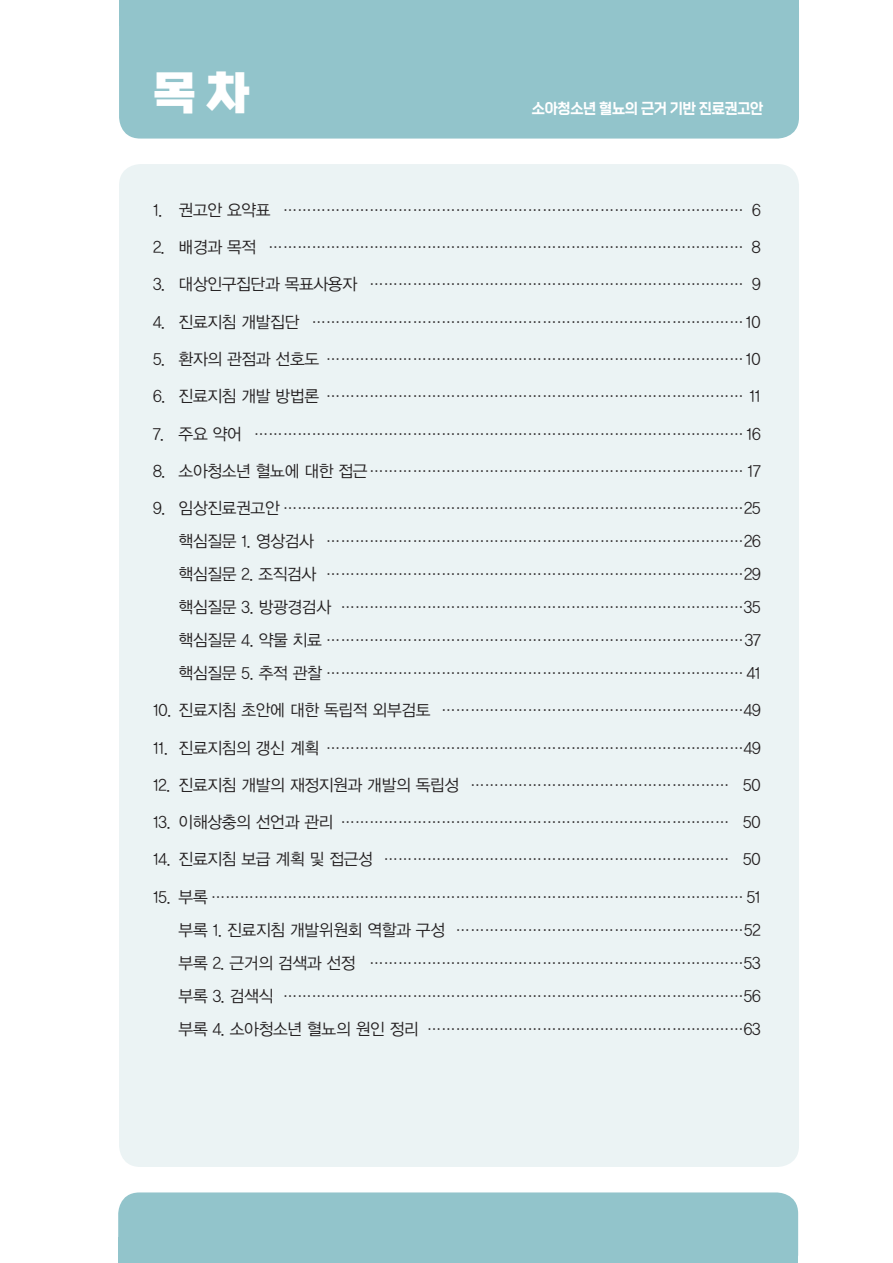
<style>
.page{position:relative;width:893px;height:1263px;background:#fff}
.page>*{position:absolute;margin:0;border:0;box-sizing:border-box;transform-origin:0 0}
.t1{font:700 46.5px "Gong Gothic";color:#fff}
.t2{font:16.5px "YDVYGO12";letter-spacing:-.02em;color:#231f20}
.t3{font:500 15px "Gong Gothic";letter-spacing:-.02em;color:#fff;scale:.95 1}
</style>
<div class="page">
<div style="left:119px;top:164px;width:680px;height:1003px;background:#ebf3f4;border-radius:21px"></div>
<div style="left:119px;top:26px;width:680px;height:113px;background:#92c4cb"></div>
<div style="left:119px;top:0;width:680px;height:26px;background:#92c4cb"></div>
<div style="left:118px;top:1192px;width:680px;height:45px;background:#92c4cb"></div>
<div style="left:118px;top:1237px;width:680px;height:26px;background:#92c4cb"></div>
<p class="t1" style="left:153px;top:68px;width:98px">목 차</p>
<p class="t3" style="left:532px;top:101px;width:245px">소아청소년 혈뇨의 근거 기반 진료권고안</p>
<p class="t2" style="left:153px;top:199px;width:609px">1. 권고안 요약표 …………………………………………………………………………………… 6</p>
<p class="t2" style="left:153px;top:236px;width:609px">2. 배경과 목적 ……………………………………………………………………………………… 8</p>
<p class="t2" style="left:153px;top:273px;width:609px">3. 대상인구집단과 목표사용자 …………………………………………………………………… 9</p>
<p class="t2" style="left:153px;top:311px;width:609px">4. 진료지침 개발집단 ………………………………………………………………………………10</p>
<p class="t2" style="left:153px;top:348px;width:609px">5. 환자의 관점과 선호도 ……………………………………………………………………………10</p>
<p class="t2" style="left:153px;top:385px;width:609px">6. 진료지침 개발 방법론 …………………………………………………………………………… 11</p>
<p class="t2" style="left:153px;top:422px;width:609px">7. 주요 약어 ………………………………………………………………………………………… 16</p>
<p class="t2" style="left:153px;top:460px;width:609px">8. 소아청소년 혈뇨에 대한 접근…………………………………………………………………… 17</p>
<p class="t2" style="left:153px;top:497px;width:609px">9. 임상진료권고안 ……………………………………………………………………………………25</p>
<p class="t2" style="left:179px;top:530px;width:583px">핵심질문 1. 영상검사 ……………………………………………………………………………26</p>
<p class="t2" style="left:179px;top:563px;width:583px">핵심질문 2. 조직검사 ……………………………………………………………………………29</p>
<p class="t2" style="left:179px;top:596px;width:583px">핵심질문 3. 방광경검사 …………………………………………………………………………35</p>
<p class="t2" style="left:179px;top:629px;width:583px">핵심질문 4. 약물 치료 ……………………………………………………………………………37</p>
<p class="t2" style="left:179px;top:662px;width:583px">핵심질문 5. 추적 관찰 …………………………………………………………………………… 41</p>
<p class="t2" style="left:153px;top:699px;width:609px">10. 진료지침 초안에 대한 독립적 외부검토 ………………………………………………………49</p>
<p class="t2" style="left:153px;top:736px;width:609px">11. 진료지침의 갱신 계획 ……………………………………………………………………………49</p>
<p class="t2" style="left:153px;top:774px;width:609px">12. 진료지침 개발의 재정지원과 개발의 독립성 ……………………………………………… 50</p>
<p class="t2" style="left:153px;top:811px;width:609px">13. 이해상충의 선언과 관리 ……………………………………………………………………… 50</p>
<p class="t2" style="left:153px;top:848px;width:609px">14. 진료지침 보급 계획 및 접근성 ……………………………………………………………… 50</p>
<p class="t2" style="left:153px;top:885px;width:609px">15. 부록 ………………………………………………………………………………………………… 51</p>
<p class="t2" style="left:179px;top:918px;width:583px">부록 1. 진료지침 개발위원회 역할과 구성 ……………………………………………………52</p>
<p class="t2" style="left:179px;top:951px;width:583px">부록 2. 근거의 검색과 선정 ……………………………………………………………………53</p>
<p class="t2" style="left:179px;top:984px;width:583px">부록 3. 검색식 ……………………………………………………………………………………56</p>
<p class="t2" style="left:179px;top:1017px;width:583px">부록 4. 소아청소년 혈뇨의 원인 정리 …………………………………………………………63</p>
</div>
